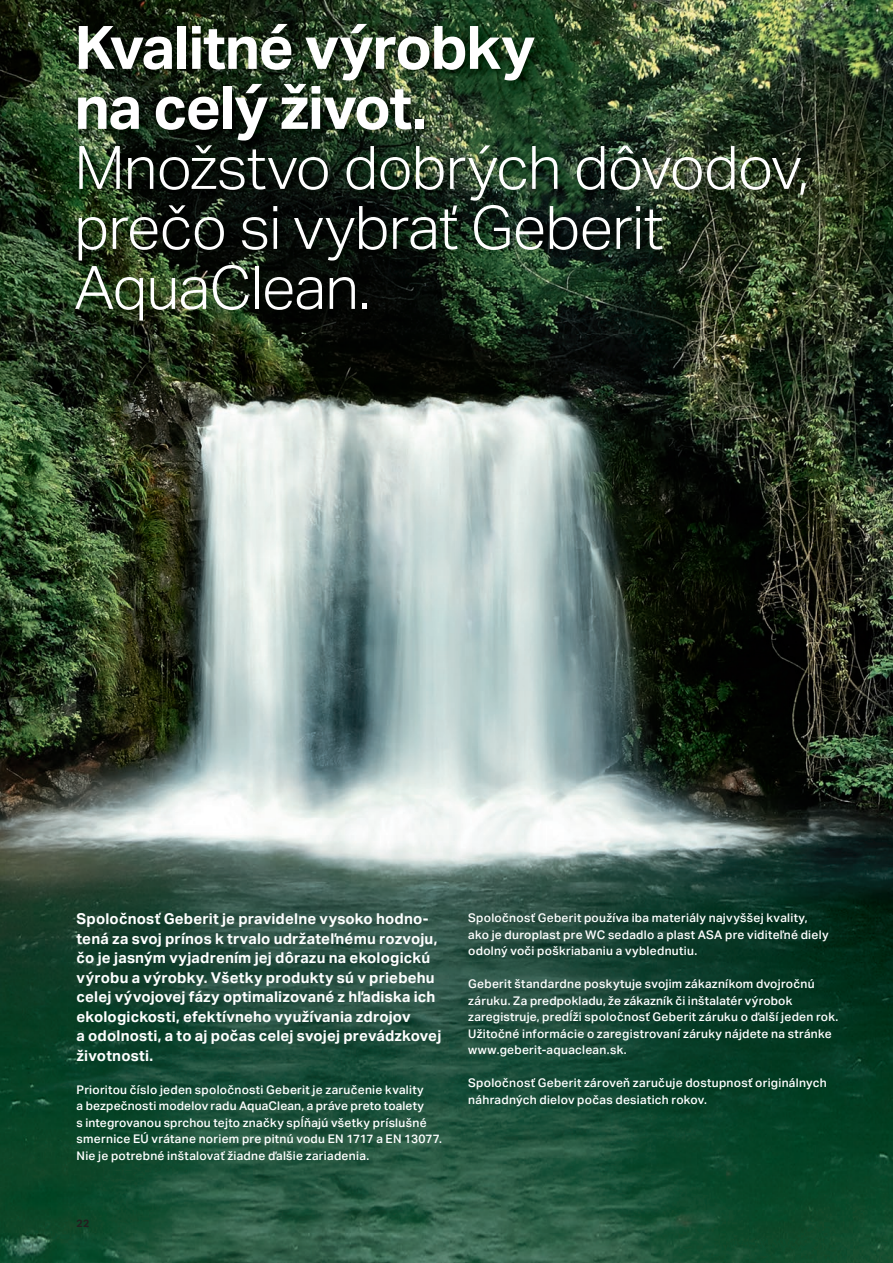
<style>
.page{position:relative;width:893px;height:1263px;background:#fff}
.page>*{position:absolute;margin:0;border:0;box-sizing:border-box;transform-origin:0 0}
.t1{font:300 60px/60px "Aktiv Grotesk Geberit";letter-spacing:-.015em;color:#fff}
.t2{font:700 60px/60px "Aktiv Grotesk Geberit";letter-spacing:-.025em;color:#fff}
.t3{font:700 15px/19.5px "Aktiv Grotesk Geberit";letter-spacing:.01em;color:#fff}
.t4{font:500 12px/16.5px "Aktiv Grotesk Geberit";letter-spacing:.025em;color:#fff}
.t5{font:700 10.5px "Aktiv Grotesk Geberit";color:#231f20}
</style>
<div class="page">
<img style="left:0;top:0;width:893px;height:1263px">
<img style="left:72px;top:20px;width:746px;height:313px">
<h1 class="t2" style="left:74px;top:16px;width:462px">Kvalitné výrobky na celý život.</h1>
<h1 class="t1" style="left:74px;top:138px;width:736px">Množstvo dobrých dôvodov, prečo si vybrať Geberit<br>AquaClean.</h1>
<p class="t3" style="left:77px;top:909px;width:366px">Spoločnosť Geberit je pravidelne vysoko hodno&shy;tená za svoj prínos k trvalo udržateľnému rozvoju, čo je jasným vyjadrením jej dôrazu na ekologickú výrobu a výrobky. Všetky produkty sú v priebehu celej vývojovej fázy optimalizované z hľadiska ich ekologickosti, efektívneho využívania zdrojov<br>a odolnosti, a to aj počas celej svojej prevádzkovej životnosti.</p>
<p class="t4" style="left:77px;top:1081px;width:367px">Prioritou číslo jeden spoločnosti Geberit je zaručenie kvality<br>a bezpečnosti modelov radu AquaClean, a práve preto toalety<br>s integrovanou sprchou tejto značky spĺňajú všetky príslušné smernice EÚ vrátane noriem pre pitnú vodu EN 1717 a EN 13077.<br>Nie je potrebné inštalovať žiadne ďalšie zariadenia.</p>
<p class="t5" style="left:77px;top:1217px;width:14px">22</p>
<p class="t4" style="left:468px;top:909px;width:362px">Spoločnosť Geberit používa iba materiály najvyššej kvality, ako je duroplast pre WC sedadlo a plast ASA pre viditeľné diely odolný voči poškriabaniu a vyblednutiu.</p>
<p class="t4" style="left:468px;top:975px;width:372px">Geberit štandardne poskytuje svojim zákazníkom dvojročnú záruku. Za pred pokladu, že zákazník či inštalatér výrobok zaregistruje, predĺži spoločnosť Geberit záruku o ďalší jeden rok.<br>Užitočné informácie o zaregistrovaní záruky nájdete na stránke www.geberit-aquaclean.sk.</p>
<p class="t4" style="left:468px;top:1074px;width:360px">Spoločnosť Geberit zároveň zaručuje dostupnosť originálnych náhradných dielov počas desiatich rokov.</p>
</div>
